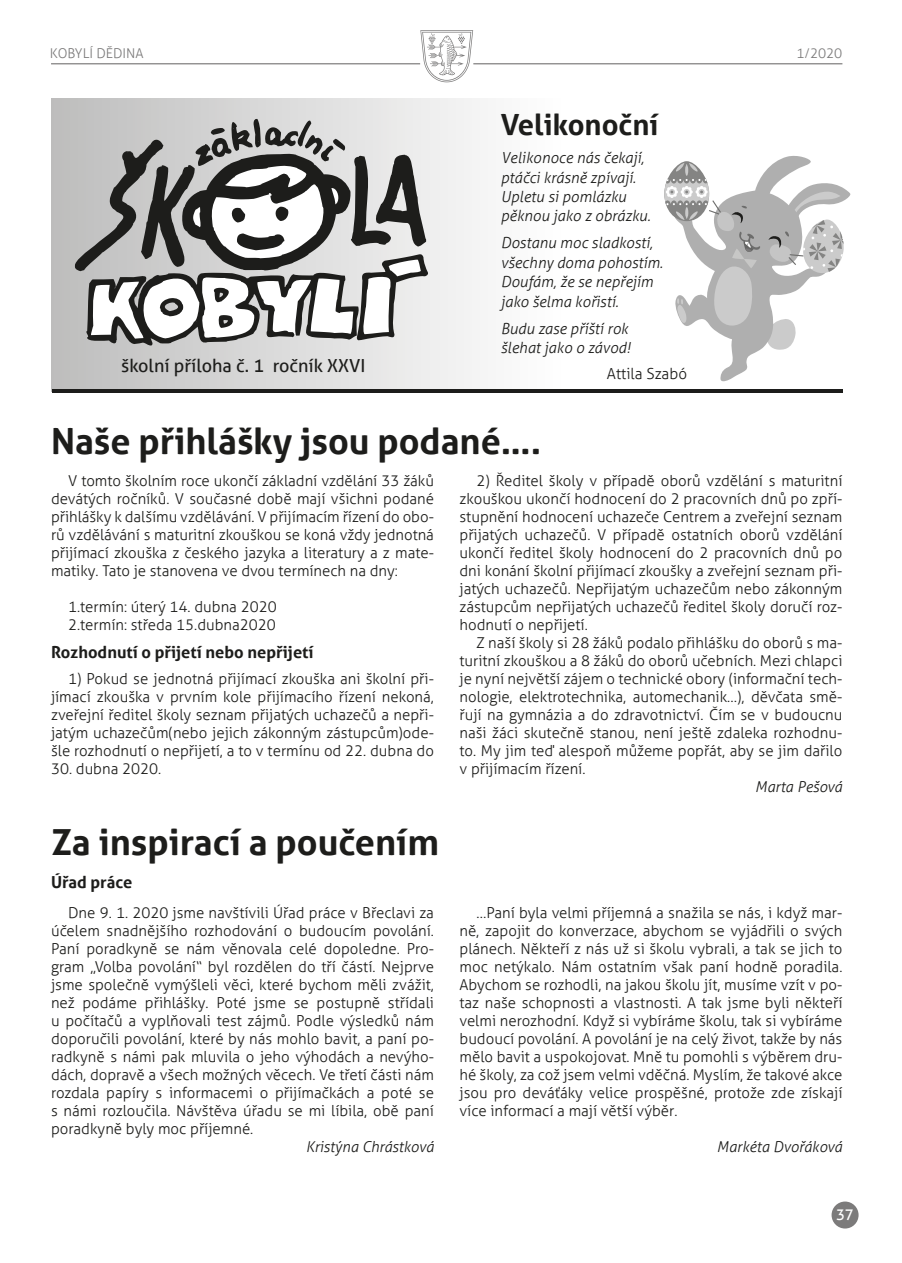
<style>
.page{position:relative;width:902px;height:1263px;background:#fff}
.page>*{position:absolute;margin:0;border:0;box-sizing:border-box;transform-origin:0 0}
.t1{font:700 36px "Aller";color:#1d1d1b}
.t2{font:700 29.1px "Aller";color:#1d1d1b}
.t3{font:18px "Aller";color:#1d1d1b}
.t4{font:700 16.5px "Aller";color:#1d1d1b}
.t5{font:italic 300 15.15px/19.5px "Aller";color:#1d1d1b}
.t6{font:300 15.15px "Aller";color:#1d1d1b}
.t7{font:300 15px/18px "Aller";color:#1d1d1b;text-align:justify}
.t8{font:italic 300 15px "Aller";color:#1d1d1b}
.t9{font:15px "Aller";color:#fff}
.t10{font:300 13.5px "Aller";color:#7c7b7b}
</style>
<div class="page">
<hr style="left:51px;top:63px;width:369px;height:1px;background:#7c7b7b">
<hr style="left:473px;top:63px;width:369px;height:1px;background:#7c7b7b">
<svg style="left:420px;top:30px;width:53px;height:52px"></svg>
<div style="left:831px;top:1201px;width:27px;height:27px;background:#7c7b7b;border-radius:50%"></div>
<div style="left:52px;top:99px;width:514px;height:292px;background:linear-gradient(to right,#bebdbd,#fff)"></div>
<svg style="left:70px;top:113px;width:360px;height:237px"></svg>
<hr style="left:52px;top:389px;width:790px;height:3px;background:#1d1d1b">
<svg style="left:664px;top:156px;width:186px;height:226px"></svg>
<p class="t10" style="left:50px;top:45px;width:95px">KOBYLÍ DĚDINA</p>
<p class="t10" style="left:796px;top:45px;width:48px">1/2020</p>
<p class="t3" style="left:121px;top:354px;width:246px">školní příloha č. 1 ročník XXVI</p>
<h2 class="t2" style="left:500px;top:107px;width:159px">Velikonoční</h2>
<p class="t5" style="left:500px;top:148px;width:151px">Velikonoce nás čekají, ptáčci krásně zpívají.<br>Upletu si pomlázku pěknou jako z obrázku.</p>
<p class="t5" style="left:500px;top:233px;width:163px">Dostanu moc sladkostí, všechny doma pohostím.<br>Doufám, že se nepřejím jako šelma kořistí.</p>
<p class="t5" style="left:500px;top:319px;width:131px">Budu zase příští rok šlehat jako o závod!</p>
<p class="t6" style="left:607px;top:364px;width:82px">Attila Szabó</p>
<h1 class="t1" style="left:51px;top:419px;width:491px">Naše přihlášky jsou podané….</h1>
<p class="t7" style="left:459px;top:472px;width:384px;text-indent:17px">2) Ředitel školy v případě oborů vzdělání s maturitní zkouškou ukončí hodnocení do 2 pracovních dnů po zpří&shy;stupnění hodnocení uchazeče Centrem a zveřejní seznam přijatých uchazečů. V případě ostatních oborů vzdělání ukončí ředitel školy hodnocení do 2 pracovních dnů po dni konání školní přijímací zkoušky a zveřejní seznam při&shy;jatých uchazečů. Nepřijatým uchazečům nebo zákonným zástupcům nepřijatých uchazečů ředitel školy doručí roz&shy;hodnutí o nepřijetí.</p>
<p class="t7" style="left:459px;top:634px;width:384px;text-indent:17px">Z naší školy si 28 žáků podalo přihlášku do oborů s ma&shy;turitní zkouškou a 8 žáků do oborů učebních. Mezi chlapci je nyní největší zájem o technické obory (informační tech&shy;nologie, elektrotechnika, automechanik…), děvčata smě&shy;řují na gymnázia a do zdravotnictví. Čím se v budoucnu naši žáci skutečně stanou, není ještě zdaleka rozhodnu&shy;to. My jim teď alespoň můžeme popřát, aby se jim dařilo v přijímacím řízení.</p>
<p class="t8" style="left:755px;top:778px;width:89px">Marta Pešová</p>
<p class="t7" style="left:51px;top:472px;width:384px;text-indent:17px">V tomto školním roce ukončí základní vzdělání 33 žáků devátých ročníků. V současné době mají všichni podané přihlášky k dalšímu vzdělávání. V přijímacím řízení do obo&shy;rů vzdělávání s maturitní zkouškou se koná vždy jednotná přijímací zkouška z českého jazyka a literatury a z mate&shy;matiky. Tato je stanovena ve dvou termínech na dny:</p>
<p class="t7" style="left:68px;top:598px;width:210px">1.termín: úterý 14. dubna 2020<br>2.termín: středa 15.dubna2020</p>
<p class="t4" style="left:51px;top:642px;width:264px">Rozhodnutí o přijetí nebo nepřijetí</p>
<p class="t7" style="left:51px;top:670px;width:384px;text-indent:17px">1) Pokud se jednotná přijímací zkouška ani školní při&shy;jímací zkouška v prvním kole přijímacího řízení nekoná, zveřejní ředitel školy seznam přijatých uchazečů a nepři&shy;jatým uchazečům(nebo jejich zákonným zástupcům)ode&shy;šle rozhodnutí o nepřijetí, a to v termínu od 22. dubna do</p>
<p class="t7" style="left:51px;top:760px;width:112px">30. dubna 2020.</p>
<h1 class="t1" style="left:51px;top:820px;width:389px">Za inspirací a poučením</h1>
<p class="t4" style="left:51px;top:872px;width:83px">Úřad práce</p>
<p class="t7" style="left:51px;top:904px;width:384px;text-indent:17px">Dne 9. 1. 2020 jsme navštívili Úřad práce v Břeclavi za účelem snadnějšího rozhodování o budoucím povolání.<br>Paní poradkyně se nám věnovala celé dopoledne. Pro&shy;gram „Volba povolání“ byl rozdělen do tří částí. Nejprve jsme společně vymýšleli věci, které bychom měli zvážit, než podáme přihlášky. Poté jsme se postupně střídali u počítačů a vyplňovali test zájmů. Podle výsledků nám doporučili povolání, které by nás mohlo bavit, a paní po&shy;radkyně s námi pak mluvila o jeho výhodách a nevýho&shy;dách, dopravě a všech možných věcech. Ve třetí části nám rozdala papíry s informacemi o přijímačkách a poté se s námi rozloučila. Návštěva úřadu se mi líbila, obě paní poradkyně byly moc příjemné.</p>
<p class="t8" style="left:306px;top:1138px;width:130px">Kristýna Chrástková</p>
<p class="t7" style="left:459px;top:904px;width:384px;text-indent:17px">…Paní byla velmi příjemná a snažila se nás, i když mar&shy;ně, zapojit do konverzace, abychom se vyjádřili o svých plánech. Někteří z nás už si školu vybrali, a tak se jich to moc netýkalo. Nám ostatním však paní hodně poradila.<br>Abychom se rozhodli, na jakou školu jít, musíme vzít v po&shy;taz naše schopnosti a vlastnosti. A tak jsme byli někteří velmi nerozhodní. Když si vybíráme školu, tak si vybíráme budoucí povolání. A povolání je na celý život, takže by nás mělo bavit a uspokojovat. Mně tu pomohli s výběrem dru&shy;hé školy, za což jsem velmi vděčná. Myslím, že takové akce jsou pro deváťáky velice prospěšné, protože zde získají více informací a mají větší výběr.</p>
<p class="t8" style="left:716px;top:1138px;width:127px">Markéta Dvořáková</p>
<p class="t9" style="left:836px;top:1205px;width:19px">37</p>
</div>
